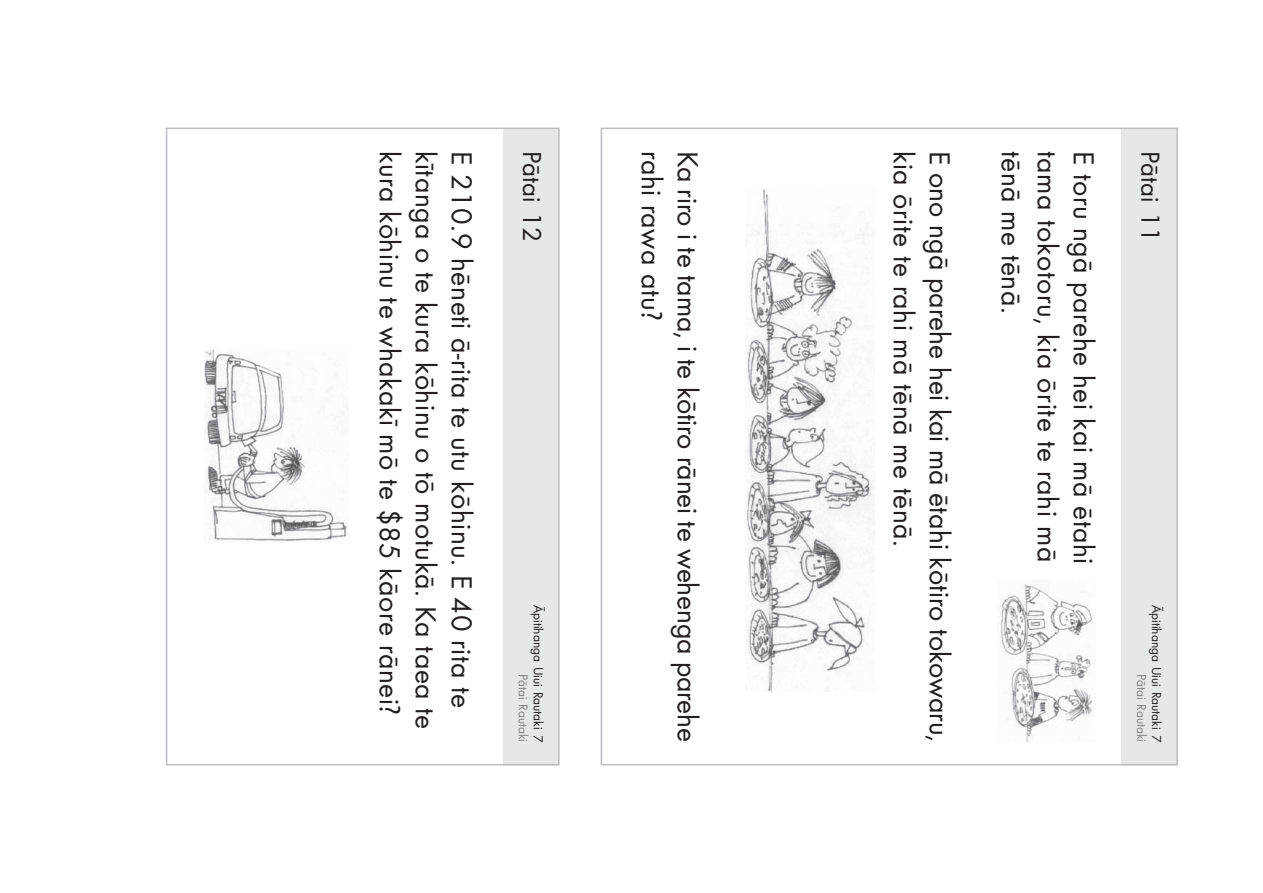
<style>
.page{position:relative;width:1263px;height:893px;background:#fff}
.page>*{position:absolute;margin:0;border:0;box-sizing:border-box;transform-origin:0 0}
.t1{font:30px "Futura Boo";letter-spacing:.02em;color:#231f20}
.t2{font:30px "Futura Boo";letter-spacing:-.005em;color:#231f20}
.t3{font:27px "Futura Boo";color:#231f20}
.t4{font:13.5px "Futura Boo";color:#231f20}
.t5{font:13.5px "Futura Boo";color:#808285}
.s1{font-family:"Myriad Pro";font-stretch:condensed}
</style>
<div class="page">
<div style="left:1122px;top:129px;width:55px;height:636px;background:#e6e7e8"></div>
<div style="left:504px;top:129px;width:55px;height:636px;background:#e6e7e8"></div>
<div style="left:166px;top:128px;width:394px;height:637px;border:2px solid #bbbdc0"></div>
<img style="left:998px;top:584px;width:95px;height:158px">
<img style="left:745px;top:188px;width:129px;height:504px">
<img style="left:204px;top:351px;width:144px;height:190px">
<p class="t1" style="left:408px;top:151px;width:565px;rotate:90deg">kura kōhinu te whakakī mō te $85 kāore rānei<span class="s1">?</span></p>
<p class="t1" style="left:444px;top:151px;width:580px;rotate:90deg">kītanga o te kura kōhinu o tō motukā. Ka taea te</p>
<p class="t1" style="left:480px;top:151px;width:559px;rotate:90deg">E 210.9 hēneti ā-rita te utu kōhinu. E 40 rita te</p>
<p class="t3" style="left:548px;top:151px;width:92px;rotate:90deg">Pātai 12</p>
<p class="t4" style="left:546px;top:605px;width:139px;rotate:90deg">Āpitihanga Uiui Rautaki 7</p>
<p class="t5" style="left:531px;top:674px;width:70px;rotate:90deg">Pātai Rautaki</p>
<p class="t1" style="left:670px;top:151px;width:171px;rotate:90deg">rahi rawa atu<span class="s1">?</span></p>
<p class="t2" style="left:706px;top:151px;width:593px;rotate:90deg">Ka riro i te tama, i te kōtiro rānei te wehenga parehe</p>
<p class="t1" style="left:922px;top:151px;width:397px;rotate:90deg">kia ōrite te rahi mā tēnā me tēnā.</p>
<p class="t1" style="left:958px;top:151px;width:592px;rotate:90deg">E ono ngā parehe hei kai mā ētahi kōtiro tokowaru,</p>
<p class="t1" style="left:1030px;top:151px;width:164px;rotate:90deg">tēnā me tēnā.</p>
<p class="t1" style="left:1066px;top:151px;width:413px;rotate:90deg">tama tokotoru, kia ōrite te rahi mā</p>
<p class="t1" style="left:1102px;top:151px;width:415px;rotate:90deg">E toru ngā parehe hei kai mā ētahi</p>
<p class="t3" style="left:1166px;top:151px;width:92px;rotate:90deg">Pātai 11</p>
<p class="t4" style="left:1165px;top:605px;width:139px;rotate:90deg">Āpitihanga Uiui Rautaki 7</p>
<p class="t5" style="left:1150px;top:674px;width:70px;rotate:90deg">Pātai Rautaki</p>
</div>
